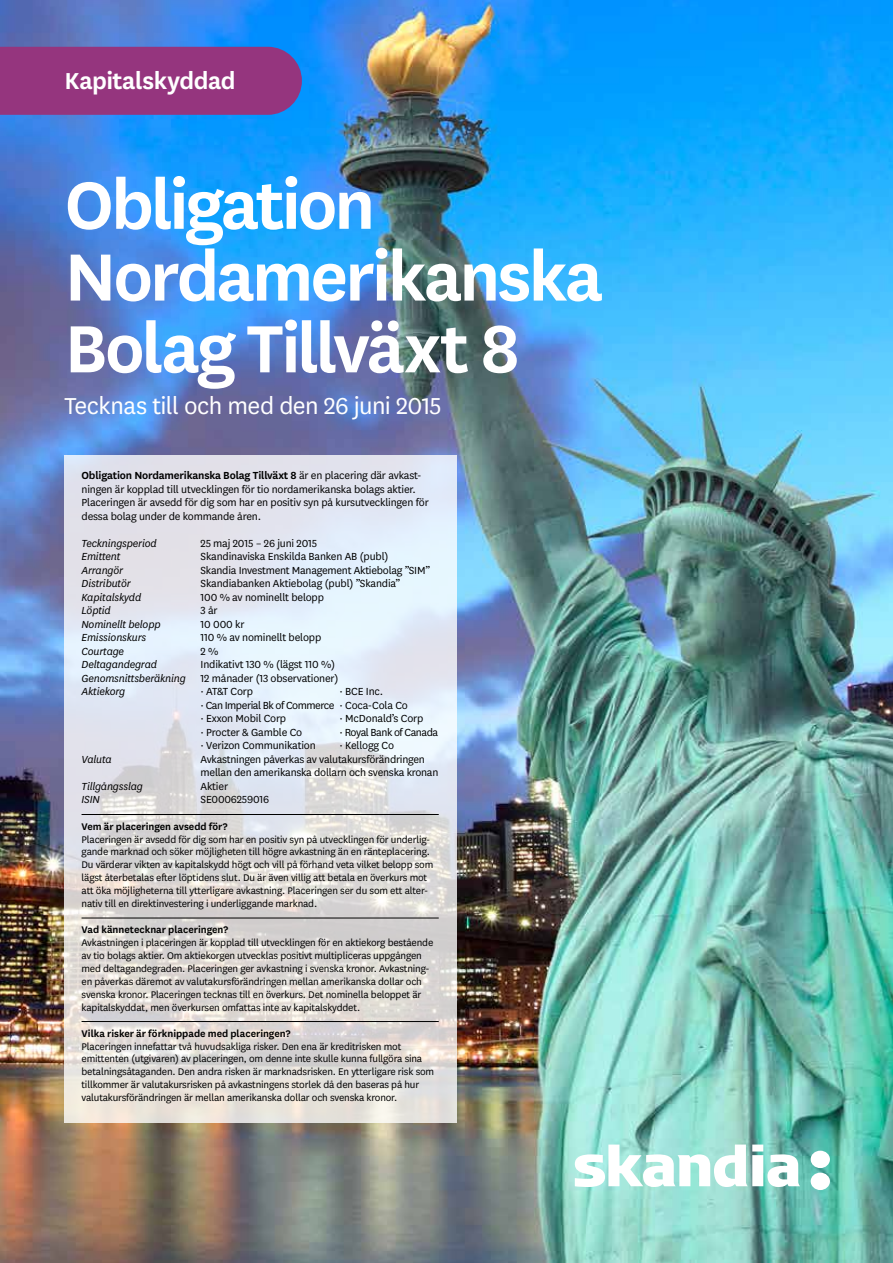
<style>
.page{position:relative;width:893px;height:1263px;background:#fff}
.page>*{position:absolute;margin:0;border:0;box-sizing:border-box;transform-origin:0 0}
.t1{font:600 78px/71.7px "Skandia Sans";letter-spacing:-.04em;color:#fff}
.t2{font:27px "Skandia Sans";letter-spacing:-.02em;color:#fff}
.t3{font:600 27px "Skandia Sans";letter-spacing:-.02em;color:#fff}
.t4{font:12px/13.5px "Skandia Sans";letter-spacing:-.015em;color:#000}
.t5{font:italic 12px "Skandia Sans";letter-spacing:-.015em;color:#000}
.t6{font:12px "Skandia Sans";letter-spacing:-.04em;color:#000}
.t7{font:11.25px/12.9px "Skandia Sans";letter-spacing:-.015em;color:#000}
.t8{font:600 11.25px "Skandia Sans";letter-spacing:-.005em;color:#000}
.s1{font-weight:600}
.s2{font-style:italic}
</style>
<div class="page">
<img style="left:0;top:0;width:893px;height:1263px">
<div style="left:0;top:47px;width:302px;height:68px;background:#95357e"></div>
<svg style="left:65px;top:455px;width:392px;height:668px;background:#e1e2e5"></svg>
<hr style="left:82px;top:814px;width:357px;height:1px;background:#000">
<hr style="left:82px;top:918px;width:357px;height:1px;background:#000">
<hr style="left:82px;top:1021px;width:357px;height:1px;background:#000">
<svg style="left:575px;top:1144px;width:255px;height:46px"></svg>
<h2 class="t3" style="left:65px;top:62px;width:173px">Kapitalskyddad</h2>
<h1 class="t1" style="left:65px;top:164px;width:540px">Obligation<br>Nordamerikanska<br>Bolag Tillväxt 8</h1>
<h2 class="t2" style="left:65px;top:388px;width:379px">Tecknas till och med den 26 juni 2015</h2>
<p class="t4" style="left:82px;top:468px;width:349px"><span class="s1">Obligation Nordamerikanska Bolag Tillväxt 8</span> är en placering där avkast&shy;ningen är kopplad till utvecklingen för tio nordamerikanska bolags aktier.<br>Placeringen är avsedd för dig som har en positiv syn på kursutvecklingen för dessa bolag under de kommande åren.</p>
<p class="t5" style="left:82px;top:535px;width:77px">Teckningsperiod</p>
<p class="t4" style="left:201px;top:536px;width:118px">25 maj 2015 – 26 juni 2015</p>
<p class="t5" style="left:82px;top:549px;width:40px">Emittent</p>
<p class="t4" style="left:201px;top:549px;width:189px">Skandinaviska Enskilda Banken AB (publ)</p>
<p class="t5" style="left:82px;top:562px;width:43px">Arrangör</p>
<p class="t4" style="left:201px;top:563px;width:231px">Skandia Investment Management Aktiebolag ”SIM”</p>
<p class="t5" style="left:82px;top:576px;width:51px">Distributör</p>
<p class="t4" style="left:201px;top:576px;width:201px">Skandiabanken Aktiebolag (publ) ”Skandia”</p>
<p class="t5" style="left:82px;top:589px;width:61px">Kapitalskydd</p>
<p class="t4" style="left:201px;top:590px;width:125px">100 % av nominellt belopp</p>
<p class="t5" style="left:82px;top:603px;width:31px">Löptid</p>
<p class="t4" style="left:201px;top:603px;width:19px">3 år</p>
<p class="t5" style="left:82px;top:616px;width:81px">Nominellt belopp</p>
<p class="t4" style="left:201px;top:617px;width:45px">10 000 kr</p>
<p class="t5" style="left:82px;top:630px;width:66px">Emissionskurs</p>
<p class="t4" style="left:201px;top:630px;width:122px">110 % av nominellt belopp</p>
<p class="t5" style="left:82px;top:643px;width:44px">Courtage</p>
<p class="t4" style="left:201px;top:644px;width:19px">2 %</p>
<p class="t5" style="left:82px;top:657px;width:77px">Deltagandegrad</p>
<p class="t4" style="left:82px;top:657px;width:258px;text-indent:119px">Indikativt 130 % (lägst 110 %)<br><span class="s2">Genomsnittsberäkning</span> 12 månader (13 observationer)<br><span class="s2">Aktiekorg</span></p>
<p class="t4" style="left:201px;top:684px;width:54px">· AT&amp;T Corp</p>
<p class="t4" style="left:201px;top:684px;width:209px;text-indent:139px">· BCE Inc.<br>· Can Imperial Bk of Commerce · Coca-Cola Co · Exxon Mobil Corp</p>
<p class="t4" style="left:340px;top:711px;width:85px">· McDonald’s Corp</p>
<p class="t4" style="left:201px;top:725px;width:103px">· Procter &amp; Gamble Co</p>
<p class="t6" style="left:340px;top:724px;width:100px">· Royal Bank of Canada</p>
<p class="t4" style="left:201px;top:738px;width:117px">· Verizon Communikation</p>
<p class="t4" style="left:340px;top:738px;width:56px">· Kellogg Co</p>
<p class="t5" style="left:82px;top:751px;width:32px">Valuta</p>
<p class="t4" style="left:201px;top:752px;width:239px">Avkastningen påverkas av valutakursförändringen mellan den amerikanska dollarn och svenska kronan</p>
<p class="t5" style="left:82px;top:778px;width:63px">Tillgångsslag</p>
<p class="t4" style="left:201px;top:779px;width:29px">Aktier</p>
<p class="t5" style="left:82px;top:792px;width:20px">ISIN</p>
<p class="t4" style="left:201px;top:792px;width:70px">SE0006259016</p>
<p class="t8" style="left:82px;top:818px;width:148px">Vem är placeringen avsedd för?</p>
<p class="t7" style="left:82px;top:832px;width:353px">Placeringen är avsedd för dig som har en positiv syn på utvecklingen för underlig&shy;gande marknad och söker möjligheten till högre avkastning än en ränteplacering.<br>Du värderar vikten av kapitalskydd högt och vill på förhand veta vilket belopp som lägst återbetalas efter löptidens slut. Du är även villig att betala en överkurs mot att öka möjligheterna till ytterligare avkastning. Placeringen ser du som ett alter&shy;nativ till en direktinvestering i underliggande marknad.</p>
<p class="t8" style="left:82px;top:922px;width:148px">Vad kännetecknar placeringen?</p>
<p class="t7" style="left:82px;top:936px;width:353px">Avkastningen i placeringen är kopplad till utvecklingen för en aktiekorg bestående av tio bolags aktier. Om aktiekorgen utvecklas positivt multipliceras uppgången med deltagandegraden. Placeringen ger avkastning i svenska kronor. Avkastning&shy;en påverkas däremot av valutakursförändringen mellan amerikanska dollar och svenska kronor. Placeringen tecknas till en överkurs. Det nominella beloppet är kapitalskyddat, men överkursen omfattas inte av kapitalskyddet.</p>
<p class="t8" style="left:82px;top:1025px;width:210px">Vilka risker är förknippade med placeringen?</p>
<p class="t7" style="left:82px;top:1039px;width:354px">Placeringen innefattar två huvudsakliga risker. Den ena är kreditrisken mot emittenten (utgivaren) av placeringen, om denne inte skulle kunna fullgöra sina betalningsåtaganden. Den andra risken är marknadsrisken. En ytterligare risk som tillkommer är valutakursrisken på avkastningens storlek då den baseras på hur valutakursförändringen är mellan amerikanska dollar och svenska kronor.</p>
</div>
